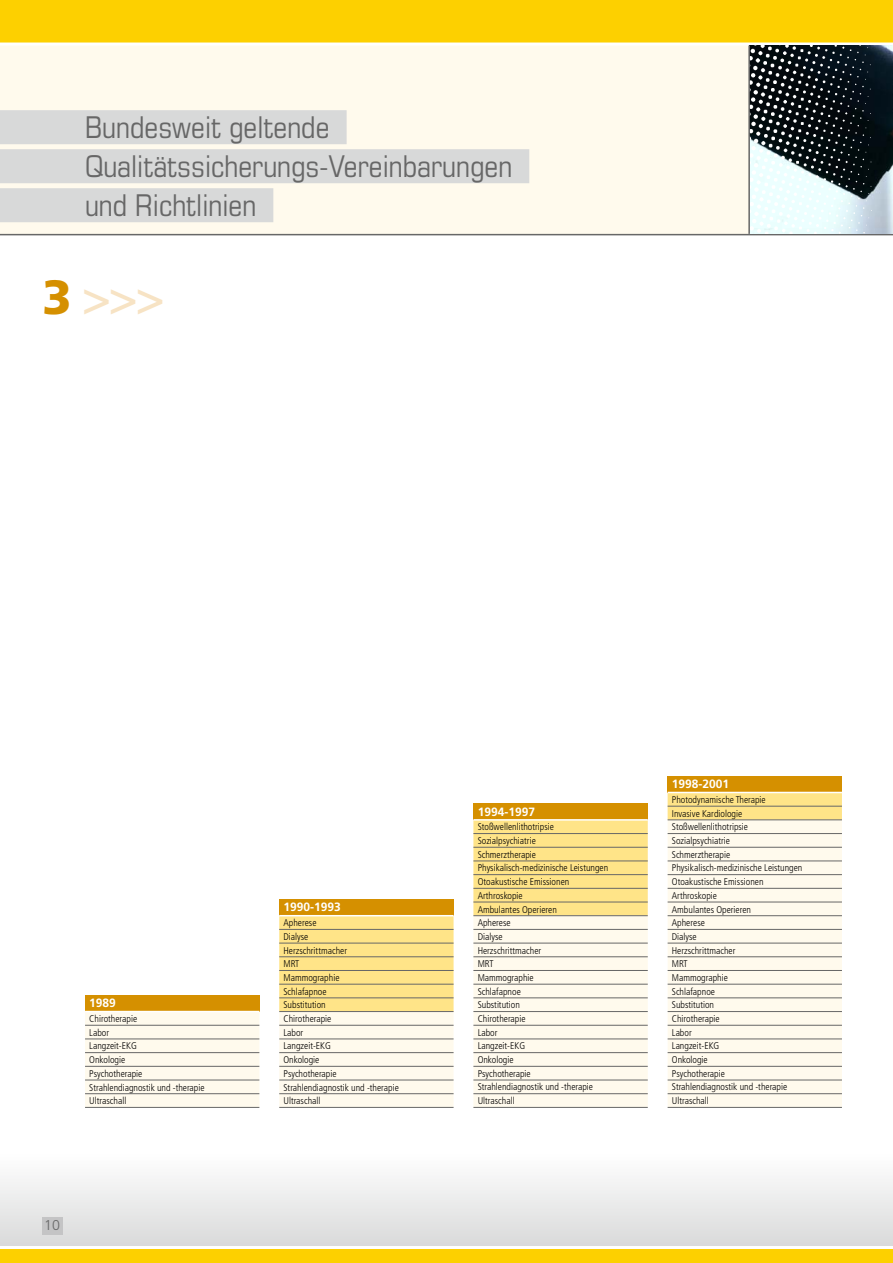
<style>
.page{position:relative;width:893px;height:1263px;background:#fff}
.page>*{position:absolute;margin:0;border:0;box-sizing:border-box;transform-origin:0 0}
.t1{font:48px "Frutiger";color:#f7e3c4}
.t2{font:condensed 30px/39px "Eurostile";color:#676767}
.t3{font:300 14.25px "Frutiger";color:#676767}
.t4{font:700 12px "Frutiger";color:#fff}
.t5{font:300 condensed 9.75px/13.6px "Frutiger";color:#000}
.s1{font-weight:900;color:#d59000}
</style>
<div class="page">
<div style="left:0;top:1246px;width:893px;height:17px;background:#fdd000"></div>
<hr style="left:0;top:1246px;width:893px;height:3px;background:#fff">
<div style="left:0;top:1152px;width:893px;height:94px;background:linear-gradient(to bottom,#fff,#dadada)"></div>
<div style="left:0;top:43px;width:893px;height:191px;background:#fffaed"></div>
<div style="left:0;top:0;width:893px;height:43px;background:#fdd000"></div>
<hr style="left:0;top:234px;width:893px;height:1px;background:#676767">
<div style="left:43px;top:1217px;width:20px;height:17px;background:#c4c4c5"></div>
<hr style="left:0;top:43px;width:893px;height:3px;background:#fff">
<img style="left:750px;top:45px;width:143px;height:189px">
<hr style="left:748px;top:45px;width:2px;height:189px;background:#676767">
<div style="left:279px;top:899px;width:175px;height:17px;background:#d59000"></div>
<svg style="left:279px;top:916px;width:175px;height:191px;background:#fcecb9"></svg>
<hr style="left:279px;top:915px;width:175px;height:1px;background:#fff">
<hr style="left:279px;top:929px;width:175px;height:1px;background:#676767">
<hr style="left:279px;top:943px;width:175px;height:1px;background:#676767">
<hr style="left:279px;top:956px;width:175px;height:1px;background:#676767">
<hr style="left:279px;top:970px;width:175px;height:1px;background:#676767">
<hr style="left:279px;top:984px;width:175px;height:1px;background:#676767">
<hr style="left:279px;top:997px;width:175px;height:1px;background:#676767">
<hr style="left:279px;top:1011px;width:175px;height:1px;background:#676767">
<hr style="left:279px;top:1025px;width:175px;height:1px;background:#676767">
<hr style="left:279px;top:1038px;width:175px;height:1px;background:#676767">
<hr style="left:279px;top:1052px;width:175px;height:1px;background:#676767">
<hr style="left:279px;top:1066px;width:175px;height:1px;background:#676767">
<hr style="left:279px;top:1080px;width:175px;height:1px;background:#676767">
<hr style="left:279px;top:1093px;width:175px;height:1px;background:#676767">
<hr style="left:279px;top:1107px;width:175px;height:1px;background:#676767">
<div style="left:85px;top:995px;width:174px;height:16px;background:#d59000"></div>
<svg style="left:85px;top:1012px;width:174px;height:95px;background:#fbf7ea"></svg>
<hr style="left:85px;top:1025px;width:174px;height:1px;background:#676767">
<hr style="left:85px;top:1038px;width:174px;height:1px;background:#676767">
<hr style="left:85px;top:1052px;width:174px;height:1px;background:#676767">
<hr style="left:85px;top:1066px;width:174px;height:1px;background:#676767">
<hr style="left:85px;top:1080px;width:174px;height:1px;background:#676767">
<hr style="left:85px;top:1093px;width:174px;height:1px;background:#676767">
<hr style="left:85px;top:1107px;width:174px;height:1px;background:#676767">
<div style="left:473px;top:803px;width:175px;height:17px;background:#d59000"></div>
<svg style="left:473px;top:821px;width:175px;height:286px;background:#fcf0c9"></svg>
<hr style="left:473px;top:819px;width:175px;height:2px;background:#fff">
<hr style="left:473px;top:833px;width:175px;height:1px;background:#676767">
<hr style="left:473px;top:847px;width:175px;height:1px;background:#676767">
<hr style="left:473px;top:860px;width:175px;height:1px;background:#676767">
<hr style="left:473px;top:874px;width:175px;height:1px;background:#676767">
<hr style="left:473px;top:888px;width:175px;height:1px;background:#676767">
<hr style="left:473px;top:902px;width:175px;height:1px;background:#676767">
<hr style="left:473px;top:915px;width:175px;height:1px;background:#676767">
<hr style="left:473px;top:929px;width:175px;height:1px;background:#676767">
<hr style="left:473px;top:943px;width:175px;height:1px;background:#676767">
<hr style="left:473px;top:956px;width:175px;height:1px;background:#676767">
<hr style="left:473px;top:970px;width:175px;height:1px;background:#676767">
<hr style="left:473px;top:984px;width:175px;height:1px;background:#676767">
<hr style="left:473px;top:997px;width:175px;height:1px;background:#676767">
<hr style="left:473px;top:1011px;width:175px;height:1px;background:#676767">
<hr style="left:473px;top:1025px;width:175px;height:1px;background:#676767">
<hr style="left:473px;top:1038px;width:175px;height:1px;background:#676767">
<hr style="left:473px;top:1052px;width:175px;height:1px;background:#676767">
<hr style="left:473px;top:1066px;width:175px;height:1px;background:#676767">
<hr style="left:473px;top:1080px;width:175px;height:1px;background:#676767">
<hr style="left:473px;top:1093px;width:175px;height:1px;background:#676767">
<hr style="left:473px;top:1107px;width:175px;height:1px;background:#676767">
<div style="left:668px;top:776px;width:174px;height:16px;background:#d59000"></div>
<svg style="left:668px;top:793px;width:174px;height:26px;background:#fde288"></svg>
<svg style="left:668px;top:820px;width:174px;height:287px;background:#fbf6ea"></svg>
<hr style="left:668px;top:806px;width:174px;height:1px;background:#676767">
<hr style="left:668px;top:819px;width:174px;height:1px;background:#676767">
<hr style="left:668px;top:833px;width:174px;height:1px;background:#676767">
<hr style="left:668px;top:847px;width:174px;height:1px;background:#676767">
<hr style="left:668px;top:860px;width:174px;height:1px;background:#676767">
<hr style="left:668px;top:874px;width:174px;height:1px;background:#676767">
<hr style="left:668px;top:888px;width:174px;height:1px;background:#676767">
<hr style="left:668px;top:902px;width:174px;height:1px;background:#676767">
<hr style="left:668px;top:915px;width:174px;height:1px;background:#676767">
<hr style="left:668px;top:929px;width:174px;height:1px;background:#676767">
<hr style="left:668px;top:943px;width:174px;height:1px;background:#676767">
<hr style="left:668px;top:956px;width:174px;height:1px;background:#676767">
<hr style="left:668px;top:970px;width:174px;height:1px;background:#676767">
<hr style="left:668px;top:984px;width:174px;height:1px;background:#676767">
<hr style="left:668px;top:997px;width:174px;height:1px;background:#676767">
<hr style="left:668px;top:1011px;width:174px;height:1px;background:#676767">
<hr style="left:668px;top:1025px;width:174px;height:1px;background:#676767">
<hr style="left:668px;top:1038px;width:174px;height:1px;background:#676767">
<hr style="left:668px;top:1052px;width:174px;height:1px;background:#676767">
<hr style="left:668px;top:1066px;width:174px;height:1px;background:#676767">
<hr style="left:668px;top:1080px;width:174px;height:1px;background:#676767">
<hr style="left:668px;top:1093px;width:174px;height:1px;background:#676767">
<hr style="left:668px;top:1107px;width:174px;height:1px;background:#676767">
<div style="left:0;top:110px;width:347px;height:34px;background:#d8d9d9"></div>
<div style="left:0;top:149px;width:529px;height:34px;background:#d8d9d9"></div>
<div style="left:0;top:188px;width:273px;height:34px;background:#d8d9d9"></div>
<h2 class="t2" style="left:85px;top:107px;width:429px">Bundesweit geltende<br>Qualitätssicherungs-Vereinbarungen und Richtlinien</h2>
<h1 class="t1" style="left:43px;top:269px;width:124px"><span class="s1">3</span> &gt;&gt;&gt;</h1>
<p class="t4" style="left:89px;top:996px;width:28px">1989</p>
<p class="t5" style="left:89px;top:1012px;width:117px">Chirotherapie<br>Labor<br>Langzeit-EKG<br>Onkologie<br>Psychotherapie<br>Strahlendiagnostik und -therapie<br>Ultraschall</p>
<h3 class="t3" style="left:44px;top:1217px;width:17px">10</h3>
<p class="t4" style="left:283px;top:900px;width:59px">1990-1993</p>
<p class="t5" style="left:283px;top:916px;width:117px">Apherese<br>Dialyse<br>Herzschrittmacher<br>MRT<br>Mammographie<br>Schlafapnoe<br>Substitution<br>Chirotherapie<br>Labor<br>Langzeit-EKG<br>Onkologie<br>Psychotherapie<br>Strahlendiagnostik und -therapie<br>Ultraschall</p>
<p class="t4" style="left:478px;top:804px;width:59px">1994-1997</p>
<p class="t5" style="left:478px;top:820px;width:132px">Stoßwellenlithotripsie<br>Sozialpsychiatrie<br>Schmerztherapie<br>Physikalisch-medizinische Leistungen<br>Otoakustische Emissionen<br>Arthroskopie<br>Ambulantes Operieren<br>Apherese<br>Dialyse<br>Herzschrittmacher<br>MRT<br>Mammographie<br>Schlafapnoe<br>Substitution<br>Chirotherapie<br>Labor<br>Langzeit-EKG<br>Onkologie<br>Psychotherapie<br>Strahlendiagnostik und -therapie<br>Ultraschall</p>
<p class="t4" style="left:672px;top:777px;width:59px">1998-2001</p>
<p class="t5" style="left:672px;top:793px;width:132px">Photodynamische Therapie<br>Invasive Kardiologie<br>Stoßwellenlithotripsie<br>Sozialpsychiatrie<br>Schmerztherapie<br>Physikalisch-medizinische Leistungen<br>Otoakustische Emissionen<br>Arthroskopie<br>Ambulantes Operieren<br>Apherese<br>Dialyse<br>Herzschrittmacher<br>MRT<br>Mammographie<br>Schlafapnoe<br>Substitution<br>Chirotherapie<br>Labor<br>Langzeit-EKG<br>Onkologie<br>Psychotherapie<br>Strahlendiagnostik und -therapie<br>Ultraschall</p>
</div>
